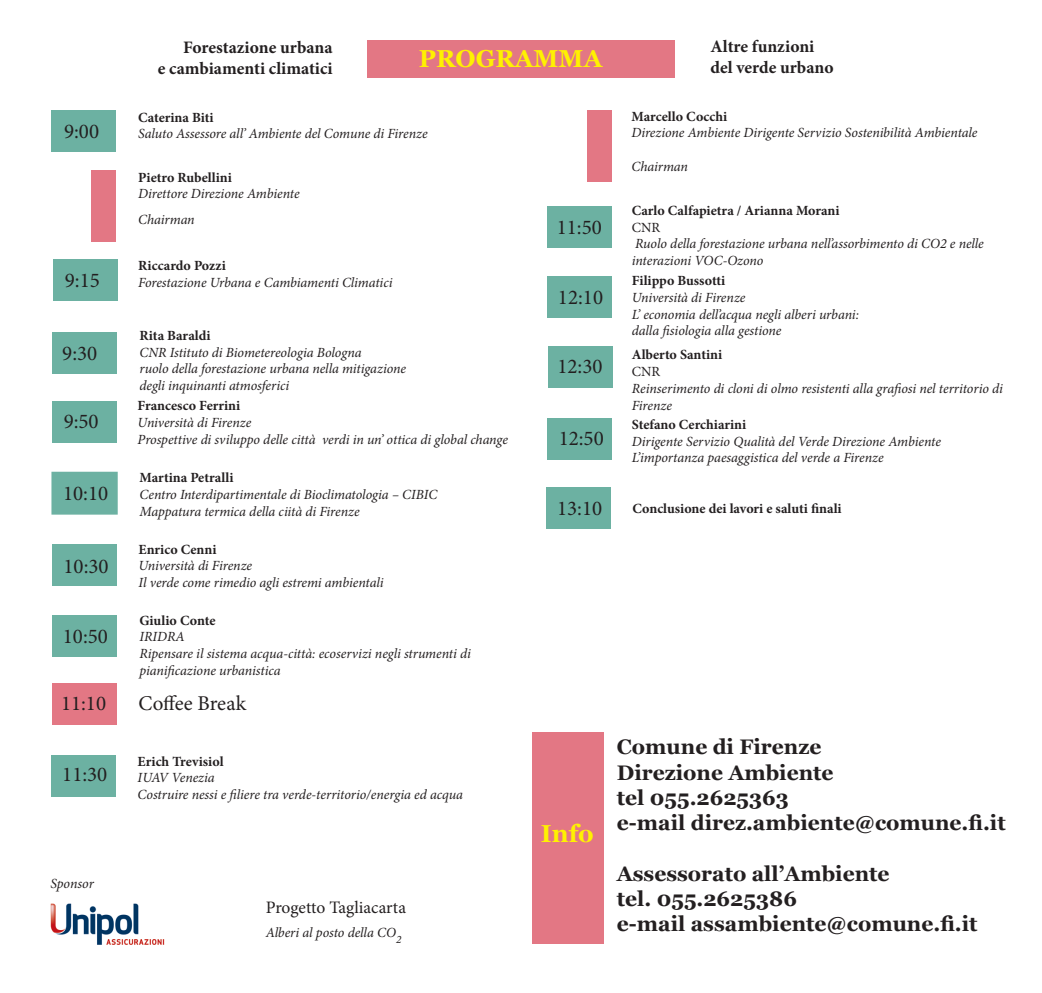
<style>
.page{position:relative;width:1042px;height:993px;background:#fff}
.page>*{position:absolute;margin:0;border:0;box-sizing:border-box;transform-origin:0 0}
.t1{font:700 24.5px "Georgia";color:#fff101}
.t2{font:700 21px "Georgia";color:#231f20}
.t3{font:21px "Minion Pro";color:#231f20}
.t4{font:700 17.5px "Minion Pro";color:#231f20}
.t5{font:17.5px "Minion Pro";color:#231f20}
.t6{font:italic 14px/16.8px "Minion Pro";letter-spacing:-.01em;color:#231f20}
.t7{font:700 14px "Minion Pro";color:#231f20}
.t8{font:14px "Minion Pro";color:#231f20}
.t9{font:italic 11.2px "Minion Pro";color:#231f20}
</style>
<div class="page">
<div style="left:367px;top:40px;width:308px;height:37px;background:#e37784"></div>
<div style="left:51px;top:110px;width:65px;height:41px;background:#6cb1a2"></div>
<div style="left:53px;top:259px;width:65px;height:41px;background:#6cb1a2"></div>
<div style="left:52px;top:332px;width:65px;height:41px;background:#6cb1a2"></div>
<div style="left:52px;top:401px;width:65px;height:42px;background:#6cb1a2"></div>
<div style="left:51px;top:471px;width:67px;height:43px;background:#6cb1a2;border:2px solid #6cb1a2"></div>
<div style="left:52px;top:544px;width:65px;height:41px;background:#6cb1a2"></div>
<div style="left:52px;top:615px;width:65px;height:41px;background:#6cb1a2"></div>
<div style="left:52px;top:683px;width:65px;height:41px;background:#e37784"></div>
<div style="left:532px;top:732px;width:72px;height:211px;background:#e37784"></div>
<div style="left:91px;top:170px;width:24px;height:71px;background:#e37784"></div>
<div style="left:51px;top:755px;width:65px;height:41px;background:#6cb1a2"></div>
<div style="left:587px;top:110px;width:24px;height:72px;background:#e37784"></div>
<div style="left:547px;top:207px;width:65px;height:41px;background:#6cb1a2"></div>
<div style="left:547px;top:276px;width:65px;height:41px;background:#6cb1a2"></div>
<div style="left:548px;top:346px;width:65px;height:41px;background:#6cb1a2"></div>
<div style="left:547px;top:418px;width:64px;height:41px;background:#6cb1a2"></div>
<div style="left:546px;top:487px;width:64px;height:41px;background:#6cb1a2"></div>
<img style="left:50px;top:903px;width:115px;height:42px">
<p class="t3" style="left:64px;top:117px;width:37px">9:00</p>
<p class="t3" style="left:65px;top:266px;width:37px">9:15</p>
<p class="t3" style="left:62px;top:338px;width:37px">9:30</p>
<p class="t3" style="left:64px;top:407px;width:37px">9:50</p>
<p class="t3" style="left:63px;top:479px;width:47px">10:10</p>
<p class="t3" style="left:63px;top:552px;width:47px">10:30</p>
<p class="t3" style="left:63px;top:621px;width:47px">10:50</p>
<p class="t3" style="left:61px;top:689px;width:47px">11:10</p>
<p class="t3" style="left:62px;top:759px;width:47px">11:30</p>
<p class="t6" style="left:50px;top:875px;width:45px">Sponsor</p>
<p class="t4" style="left:183px;top:35px;width:151px">Forestazione urbana</p>
<p class="t4" style="left:158px;top:56px;width:176px">e cambiamenti climatici</p>
<p class="t1" style="left:419px;top:45px;width:185px">PROGRAMMA</p>
<p class="t7" style="left:138px;top:107px;width:77px">Caterina Biti</p>
<p class="t6" style="left:138px;top:125px;width:291px">Saluto Assessore all’ Ambiente del Comune di Firenze</p>
<p class="t7" style="left:138px;top:167px;width:95px">Pietro Rubellini</p>
<p class="t6" style="left:138px;top:185px;width:163px">Direttore Direzione Ambiente</p>
<p class="t6" style="left:138px;top:211px;width:58px">Chairman</p>
<p class="t7" style="left:138px;top:256px;width:89px">Riccardo Pozzi</p>
<p class="t6" style="left:138px;top:274px;width:256px">Forestazione Urbana e Cambiamenti Climatici</p>
<p class="t7" style="left:139px;top:325px;width:73px">Rita Baraldi</p>
<p class="t6" style="left:139px;top:343px;width:224px">CNR Istituto di Biometereologia Bologna</p>
<p class="t6" style="left:139px;top:360px;width:268px">ruolo della forestazione urbana nella mitigazione</p>
<p class="t6" style="left:139px;top:377px;width:151px">degli inquinanti atmosferici</p>
<p class="t7" style="left:138px;top:396px;width:104px">Francesco Ferrini</p>
<p class="t6" style="left:138px;top:414px;width:115px">Università di Firenze</p>
<p class="t6" style="left:138px;top:431px;width:372px">Prospettive di sviluppo delle città verdi in un’ ottica di global change</p>
<p class="t3" style="left:557px;top:213px;width:47px">11:50</p>
<p class="t3" style="left:558px;top:283px;width:47px">12:10</p>
<p class="t3" style="left:557px;top:352px;width:47px">12:30</p>
<p class="t3" style="left:559px;top:424px;width:47px">12:50</p>
<p class="t4" style="left:710px;top:34px;width:105px">Altre funzioni</p>
<p class="t4" style="left:710px;top:55px;width:125px">del verde urbano</p>
<p class="t7" style="left:631px;top:106px;width:97px">Marcello Cocchi</p>
<p class="t6" style="left:631px;top:124px;width:347px">Direzione Ambiente Dirigente Servizio Sostenibilità Ambientale</p>
<p class="t6" style="left:631px;top:158px;width:58px">Chairman</p>
<p class="t7" style="left:632px;top:200px;width:209px">Carlo Calfapietra / Arianna Morani</p>
<p class="t8" style="left:632px;top:218px;width:30px">CNR</p>
<p class="t6" style="left:635px;top:235px;width:350px">Ruolo della forestazione urbana nell’assorbimento di CO2 e nelle</p>
<p class="t6" style="left:632px;top:252px;width:133px">interazioni VOC-Ozono</p>
<p class="t7" style="left:632px;top:270px;width:95px">Filippo Bussotti</p>
<p class="t6" style="left:632px;top:289px;width:115px">Università di Firenze</p>
<p class="t6" style="left:632px;top:305px;width:229px">L’ economia dell’acqua negli alberi urbani:</p>
<p class="t6" style="left:632px;top:322px;width:151px">dalla fisiologia alla gestione</p>
<p class="t7" style="left:632px;top:345px;width:92px">Alberto Santini</p>
<p class="t8" style="left:632px;top:362px;width:30px">CNR</p>
<p class="t6" style="left:632px;top:380px;width:373px">Reinserimento di cloni di olmo resistenti alla grafiosi nel territorio di<br>Firenze</p>
<p class="t7" style="left:632px;top:414px;width:116px">Stefano Cerchiarini</p>
<p class="t6" style="left:632px;top:432px;width:311px">Dirigente Servizio Qualità del Verde Direzione Ambiente</p>
<p class="t6" style="left:632px;top:449px;width:253px">L’importanza paesaggistica del verde a Firenze</p>
<p class="t7" style="left:139px;top:468px;width:96px">Martina Petralli</p>
<p class="t6" style="left:139px;top:486px;width:299px">Centro Interdipartimentale di Bioclimatologia – CIBIC</p>
<p class="t6" style="left:139px;top:503px;width:222px">Mappatura termica della ciità di Firenze</p>
<p class="t7" style="left:138px;top:539px;width:80px">Enrico Cenni</p>
<p class="t6" style="left:138px;top:557px;width:115px">Università di Firenze</p>
<p class="t6" style="left:138px;top:574px;width:246px">Il verde come rimedio agli estremi ambientali</p>
<p class="t7" style="left:139px;top:610px;width:77px">Giulio Conte</p>
<p class="t6" style="left:139px;top:628px;width:47px">IRIDRA</p>
<p class="t6" style="left:139px;top:645px;width:333px">Ripensare il sistema acqua-città: ecoservizi negli strumenti di pianificazione urbanistica</p>
<p class="t3" style="left:138px;top:689px;width:109px">Coffee Break</p>
<p class="t7" style="left:138px;top:751px;width:87px">Erich Trevisiol</p>
<p class="t6" style="left:138px;top:769px;width:79px">IUAV Venezia</p>
<p class="t6" style="left:138px;top:786px;width:327px">Costruire nessi e filiere tra verde-territorio/energia ed acqua</p>
<p class="t5" style="left:266px;top:895px;width:142px">Progetto Tagliacarta</p>
<p class="t6" style="left:266px;top:923px;width:132px">Alberi al posto della CO</p>
<p class="t9" style="left:396px;top:931px;width:7px">2</p>
<p class="t3" style="left:557px;top:494px;width:47px">13:10</p>
<p class="t7" style="left:632px;top:498px;width:211px">Conclusione dei lavori e saluti finali</p>
<p class="t1" style="left:541px;top:819px;width:55px">Info</p>
<p class="t2" style="left:617px;top:735px;width:206px">Comune di Firenze</p>
<p class="t2" style="left:617px;top:760px;width:218px">Direzione Ambiente</p>
<p class="t2" style="left:617px;top:785px;width:174px">tel 055.2625363</p>
<p class="t2" style="left:617px;top:810px;width:390px">e-mail direz.ambiente@comune.fi.it</p>
<p class="t2" style="left:617px;top:861px;width:274px">Assessorato all’Ambiente</p>
<p class="t2" style="left:617px;top:886px;width:181px">tel. 055.2625386</p>
<p class="t2" style="left:617px;top:911px;width:362px">e-mail assambiente@comune.fi.it</p>
</div>
